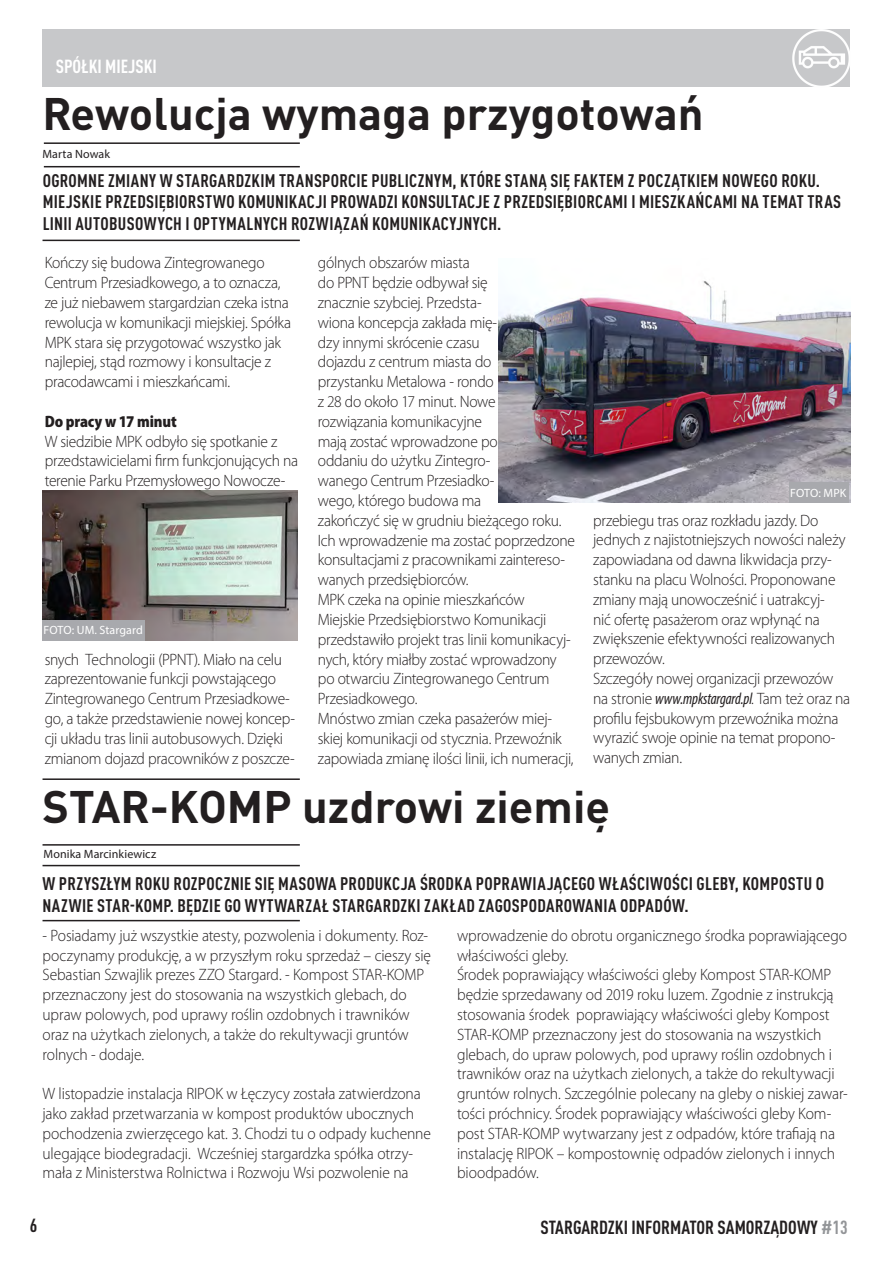
<style>
.page{position:relative;width:893px;height:1263px;background:#fff}
.page>*{position:absolute;margin:0;border:0;box-sizing:border-box;transform-origin:0 0}
.t1{font:700 45px "DIN Pro";color:#231f20}
.t2{font:700 condensed 18.75px "DIN Pro";color:#231f20}
.t3{font:700 condensed 18.75px "DIN Pro";color:#fff}
.t4{font:700 condensed 18px/21.6px "DIN Pro";letter-spacing:.015em;color:#231f20}
.t5{font:300 16.5px/19.8px "Myriad Pro";letter-spacing:-.015em;color:#231f20;scale:.94 1}
.t6{font:900 semi-condensed 16.5px "Myriad Pro";letter-spacing:-.005em;color:#231f20;scale:.94 1}
.t7{font:12px "Myriad Pro";letter-spacing:.01em;color:#231f20}
.t8{font:12px "Myriad Pro";color:#fff}
.s1{font-weight:400;font-style:italic;font-stretch:condensed}
.s2{color:#939598}
</style>
<div class="page">
<div style="left:43px;top:30px;width:807px;height:57px;background:#c7c8ca"></div>
<hr style="left:44px;top:142px;width:256px;height:2px;background:#231f20">
<hr style="left:44px;top:166px;width:256px;height:1px;background:#231f20">
<hr style="left:43px;top:240px;width:257px;height:1px;background:#231f20">
<img style="left:43px;top:491px;width:255px;height:150px">
<hr style="left:43px;top:865px;width:257px;height:1px;background:#231f20">
<hr style="left:43px;top:844px;width:257px;height:2px;background:#231f20">
<hr style="left:43px;top:920px;width:257px;height:1px;background:#231f20">
<hr style="left:43px;top:778px;width:257px;height:2px;background:#231f20">
<img style="left:792px;top:30px;width:58px;height:57px">
<img style="left:499px;top:281px;width:351px;height:222px">
<div style="left:43px;top:620px;width:102px;height:21px;background:#a8a9ad"></div>
<div style="left:789px;top:482px;width:60px;height:21px;background:#a8a9ad"></div>
<p class="t3" style="left:56px;top:52px;width:103px">SPÓŁKI MIEJSKI</p>
<p class="t1" style="left:43px;top:76px;width:662px">Rewolucja wymaga przygotowań</p>
<p class="t4" style="left:43px;top:168px;width:800px">OGROMNE ZMIANY W STARGARDZKIM TRANSPORCIE PUBLICZNYM, KTÓRE STANĄ SIĘ FAKTEM Z POCZĄTKIEM NOWEGO ROKU.<br>MIEJSKIE PRZEDSIĘBIORSTWO KOMUNIKACJI PROWADZI KONSULTACJE Z PRZEDSIĘBIORCAMI I MIESZKAŃCAMI NA TEMAT TRAS<br>LINII AUTOBUSOWYCH I OPTYMALNYCH ROZWIĄZAŃ KOMUNIKACYJNYCH.</p>
<p class="t7" style="left:43px;top:146px;width:69px">Marta Nowak</p>
<p class="t5" style="left:45px;top:253px;width:264px">Kończy się budowa Zintegrowanego Centrum Przesiadkowego, a to oznacza, ze już niebawem stargardzian czeka istna rewolucja w komunikacji miejskiej. Spółka MPK stara się przygotować wszystko jak najlepiej, stąd rozmowy i konsultacje z pracodawcami i mieszkańcami.</p>
<p class="t6" style="left:45px;top:412px;width:142px">Do pracy w 17 minut</p>
<p class="t5" style="left:45px;top:431px;width:271px">W siedzibie MPK odbyło się spotkanie z przedstawicielami firm funkcjonujących na terenie Parku Przemysłowego Nowocze-</p>
<p class="t5" style="left:318px;top:253px;width:275px">gólnych obszarów miasta<br>do PPNT będzie odbywał się<br>znacznie szybciej. Przedsta-<br>wiona koncepcja zakłada mię-<br>dzy innymi skrócenie czasu<br>dojazdu z centrum miasta do<br>przystanku Metalowa - rondo<br>z 28 do około 17 minut. Nowe<br>rozwiązania komunikacyjne<br>mają zostać wprowadzone po<br>oddaniu do użytku Zintegro-<br>wanego Centrum Przesiadko-<br>wego, którego budowa ma<br>zakończyć się w grudniu bieżącego roku.<br>Ich wprowadzenie ma zostać poprzedzone konsultacjami z pracownikami zaintereso&shy;wanych przedsiębiorców.</p>
<p class="t5" style="left:318px;top:590px;width:222px">MPK czeka na opinie mieszkańców</p>
<p class="t5" style="left:318px;top:610px;width:271px">Miejskie Przedsiębiorstwo Komunikacji przedstawiło projekt tras linii komunikacyj&shy;nych, który miałby zostać wprowadzony po otwarciu Zintegrowanego Centrum Przesiadkowego.</p>
<p class="t5" style="left:318px;top:709px;width:274px">Mnóstwo zmian czeka pasażerów miej&shy;skiej komunikacji od stycznia. Przewoźnik zapowiada zmianę ilości linii, ich numeracji,</p>
<p class="t8" style="left:790px;top:485px;width:57px">FOTO: MPK</p>
<p class="t5" style="left:593px;top:510px;width:270px">przebiegu tras oraz rozkładu jazdy. Do jednych z najistotniejszych nowości należy zapowiadana od dawna likwidacja przy&shy;stanku na placu Wolności. Proponowane zmiany mają unowocześnić i uatrakcyj&shy;nić ofertę pasażerom oraz wpłynąć na zwiększenie efektywności realizowanych przewozów.</p>
<p class="t5" style="left:593px;top:669px;width:275px">Szczegóły nowej organizacji przewozów na stronie <span class="s1">www.mpkstargard.pl</span>. Tam też oraz na profilu fejsbukowym przewoźnika można wyrazić swoje opinie na temat propono&shy;wanych zmian.</p>
<p class="t1" style="left:43px;top:769px;width:569px">STAR-KOMP uzdrowi ziemię</p>
<p class="t8" style="left:44px;top:623px;width:101px">FOTO: UM. Stargard</p>
<p class="t5" style="left:45px;top:649px;width:268px">snych Technologii (PPNT). Miało na celu zaprezentowanie funkcji powstającego Zintegrowanego Centrum Przesiadkowe&shy;go, a także przedstawienie nowej koncep&shy;cji układu tras linii autobusowych. Dzięki zmianom dojazd pracowników z poszcze-</p>
<p class="t7" style="left:44px;top:846px;width:114px">Monika Marcinkiewicz</p>
<p class="t4" style="left:42px;top:871px;width:783px">W PRZYSZŁYM ROKU ROZPOCZNIE SIĘ MASOWA PRODUKCJA ŚRODKA POPRAWIAJĄCEGO WŁAŚCIWOŚCI GLEBY, KOMPOSTU O<br>NAZWIE STAR-KOMP. BĘDZIE GO WYTWARZAŁ STARGARDZKI ZAKŁAD ZAGOSPODAROWANIA ODPADÓW.</p>
<p class="t5" style="left:43px;top:926px;width:415px">- Posiadamy już wszystkie atesty, pozwolenia i dokumenty. Roz&shy;poczynamy produkcję, a w przyszłym roku sprzedaż – cieszy się Sebastian Szwajlik prezes ZZO Stargard. - Kompost STAR-KOMP przeznaczony jest do stosowania na wszystkich glebach, do upraw polowych, pod uprawy roślin ozdobnych i trawników oraz na użytkach zielonych, a także do rekultywacji gruntów rolnych - dodaje.</p>
<p class="t5" style="left:43px;top:1084px;width:415px">W listopadzie instalacja RIPOK w Łęczycy została zatwierdzona jako zakład przetwarzania w kompost produktów ubocznych pochodzenia zwierzęcego kat. 3. Chodzi tu o odpady kuchenne ulegające biodegradacji. Wcześniej stargardzka spółka otrzy&shy;mała z Ministerstwa Rolnictwa i Rozwoju Wsi pozwolenie na</p>
<p class="t5" style="left:457px;top:926px;width:416px">wprowadzenie do obrotu organicznego środka poprawiającego właściwości gleby.</p>
<p class="t5" style="left:457px;top:965px;width:417px">Środek poprawiający właściwości gleby Kompost STAR-KOMP będzie sprzedawany od 2019 roku luzem. Zgodnie z instrukcją stosowania środek poprawiający właściwości gleby Kompost STAR-KOMP przeznaczony jest do stosowania na wszystkich glebach, do upraw polowych, pod uprawy roślin ozdobnych i trawników oraz na użytkach zielonych, a także do rekultywacji gruntów rolnych. Szczególnie polecany na gleby o niskiej zawar&shy;tości próchnicy. Środek poprawiający właściwości gleby Kom&shy;post STAR-KOMP wytwarzany jest z odpadów, które trafiają na instalację RIPOK – kompostownię odpadów zielonych i innych bioodpadów.</p>
<p class="t2" style="left:30px;top:1211px;width:9px">6</p>
<p class="t2" style="left:540px;top:1213px;width:309px">STARGARDZKI INFORMATOR SAMORZĄDOWY <span class="s2">#13</span></p>
</div>
